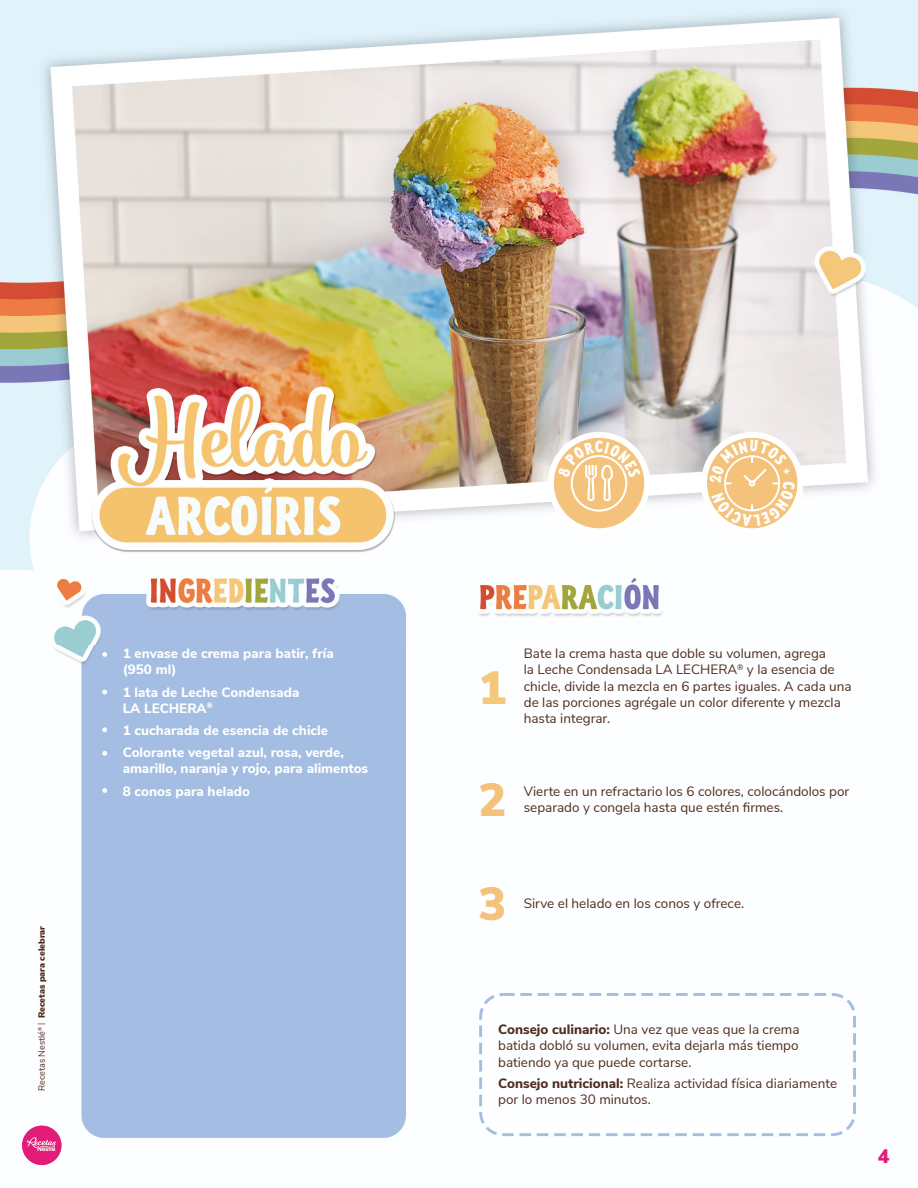
<style>
.page{position:relative;width:918px;height:1188px;background:#fff}
.page>*{position:absolute;margin:0;border:0;box-sizing:border-box;transform-origin:0 0}
.t1{font:900 46.5px "Nunito Sans";color:#f4c27a}
.t2{font:900 46.5px "Nunito Sans";color:#f4c779}
.t3{font:900 19.5px "Nunito Sans";color:#e31c79}
.t4{font:13.5px/16.2px "Nunito Sans";color:#502c1d}
.t5{font:800 13.5px/16.2px "Nunito Sans";color:#fff}
.t6{font:900 9px "Nunito Sans";color:#502c1d}
.s1{font-weight:400}
.s2{font-family:"Photo Wall Poster Serif";font-weight:400}
.s3{font-weight:800}
</style>
<div class="page">
<img style="left:22px;top:645px;width:834px;height:520px">
<img style="left:22px;top:1126px;width:39px;height:39px;border-radius:20px">
<svg style="left:27px;top:1137px;width:29px;height:14px"></svg>
<img style="left:0;top:0;width:918px;height:645px">
<svg style="left:701px;top:432px;width:102px;height:102px"></svg>
<svg style="left:548px;top:432px;width:102px;height:102px"></svg>
<svg style="left:102px;top:652px;width:5px;height:5px"></svg>
<svg style="left:102px;top:690px;width:5px;height:5px"></svg>
<svg style="left:102px;top:727px;width:5px;height:5px"></svg>
<svg style="left:102px;top:751px;width:5px;height:5px"></svg>
<svg style="left:102px;top:788px;width:5px;height:5px"></svg>
<svg style="left:557px;top:441px;width:84px;height:61px"></svg>
<svg style="left:709px;top:440px;width:86px;height:87px"></svg>
<p class="t6" style="left:35px;top:1091px;width:167px;rotate:-90deg"><span class="s1">Recetas Nestlé</span><sup>®</sup> <span class="s2">|</span> Recetas para celebrar</p>
<p class="t5" style="left:123px;top:645px;width:213px">1 envase de crema para batir, fría (950 ml)</p>
<p class="t5" style="left:123px;top:683px;width:178px">1 lata de Leche Condensada<br>LA LECHERA<sup>®</sup></p>
<p class="t5" style="left:123px;top:721px;width:207px">1 cucharada de esencia de chicle</p>
<p class="t5" style="left:123px;top:744px;width:247px">Colorante vegetal azul, rosa, verde, amarillo, naranja y rojo, para alimentos</p>
<p class="t5" style="left:123px;top:782px;width:129px">8 conos para helado</p>
<p class="t2" style="left:479px;top:654px;width:29px">1</p>
<p class="t4" style="left:524px;top:645px;width:329px">Bate la crema hasta que doble su volumen, agrega<br>la Leche Condensada LA LECHERA<sup>®</sup> y la esencia de chicle, divide la mezcla en 6 partes iguales. A cada una de las porciones agrégale un color diferente y mezcla hasta integrar.</p>
<p class="t1" style="left:479px;top:766px;width:29px">2</p>
<p class="t4" style="left:524px;top:782px;width:327px">Vierte en un refractario los 6 colores, colocándolos por separado y congela hasta que estén firmes.</p>
<p class="t1" style="left:479px;top:870px;width:29px">3</p>
<p class="t4" style="left:524px;top:895px;width:222px">Sirve el helado en los conos y ofrece.</p>
<p class="t4" style="left:498px;top:1020px;width:303px;text-align:justify"><span class="s3">Consejo culinario:</span> Una vez que veas que la crema batida dobló su volumen, evita dejarla más tiempo batiendo ya que puede cortarse.</p>
<p class="t4" style="left:498px;top:1074px;width:340px"><span class="s3">Consejo nutricional:</span> Realiza actividad física diariamente por lo menos 30 minutos.</p>
<h2 class="t3" style="left:878px;top:1142px;width:13px">4</h2>
</div>
